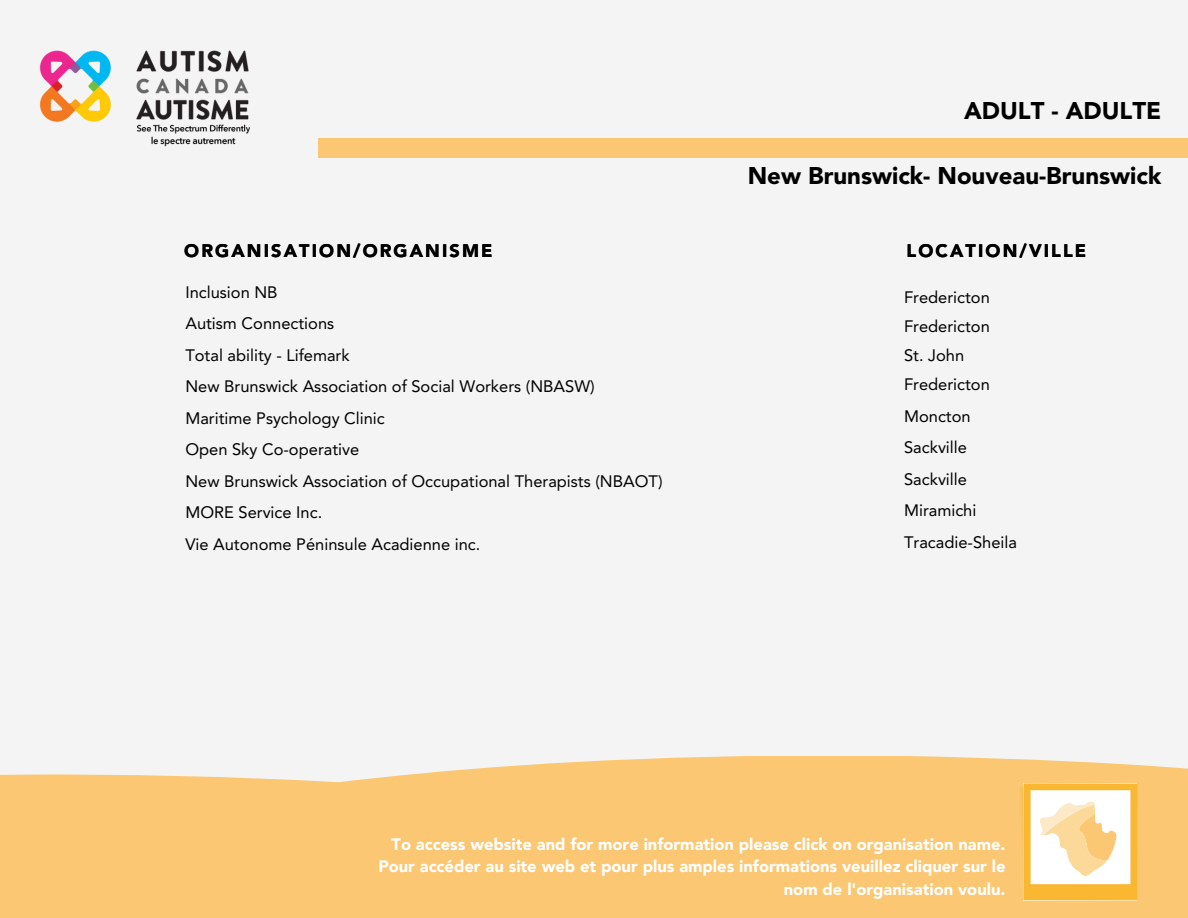
<style>
.page{position:relative;width:1188px;height:918px;background:#f4f4f4}
.page>*{position:absolute;margin:0;border:0;box-sizing:border-box;transform-origin:0 0}
.t1{font:900 24px "Avenir LT Std";color:#000}
.t2{font:900 18px "Avenir LT Std";letter-spacing:.12em;color:#000}
.t3{font:16.5px "Avenir LT Std";color:#000}
.t4{font:900 16.5px/22.5px "Avenir LT Std";color:#fff;text-align:right}
</style>
<div class="page">
<div style="left:319px;top:138px;width:869px;height:20px;background:#fbc772"></div>
<img style="left:39px;top:50px;width:211px;height:97px">
<div style="left:0;top:756px;width:1188px;height:162px;background:#fbc772"></div>
<img style="left:1020px;top:783px;width:117px;height:117px">
<svg style="left:1040px;top:802px;width:76px;height:74px"></svg>
<h1 class="t1" style="left:964px;top:100px;width:199px">ADULT - ADULTE</h1>
<h2 class="t1" style="left:748px;top:166px;width:415px">New Brunswick- Nouveau-Brunswick</h2>
<p class="t2" style="left:184px;top:243px;width:310px">ORGANISATION/ORGANISME</p>
<p class="t2" style="left:907px;top:243px;width:181px">LOCATION/VILLE</p>
<p class="t3" style="left:185px;top:285px;width:94px">Inclusion NB</p>
<p class="t3" style="left:185px;top:317px;width:150px">Autism Connections</p>
<p class="t3" style="left:185px;top:348px;width:166px">Total ability - Lifemark</p>
<p class="t3" style="left:185px;top:380px;width:411px">New Brunswick Association of Social Workers (NBASW)</p>
<p class="t3" style="left:185px;top:411px;width:201px">Maritime Psychology Clinic</p>
<p class="t3" style="left:185px;top:443px;width:175px">Open Sky Co-operative</p>
<p class="t3" style="left:185px;top:474px;width:479px">New Brunswick Association of Occupational Therapists (NBAOT)</p>
<p class="t3" style="left:185px;top:506px;width:138px">MORE Service Inc.</p>
<p class="t3" style="left:185px;top:537px;width:297px">Vie Autonome Péninsule Acadienne inc.</p>
<p class="t3" style="left:904px;top:290px;width:87px">Fredericton</p>
<p class="t3" style="left:904px;top:320px;width:87px">Fredericton</p>
<p class="t3" style="left:904px;top:349px;width:62px">St. John</p>
<p class="t3" style="left:904px;top:378px;width:87px">Fredericton</p>
<p class="t3" style="left:904px;top:410px;width:68px">Moncton</p>
<p class="t3" style="left:904px;top:441px;width:64px">Sackville</p>
<p class="t3" style="left:904px;top:473px;width:64px">Sackville</p>
<p class="t3" style="left:904px;top:504px;width:74px">Miramichi</p>
<h4 class="t3" style="left:904px;top:536px;width:114px">Tracadie-Sheila</h4>
<h3 class="t4" style="left:378px;top:834px;width:629px">To access website and for more information please click on organisation name.<br>Pour accéder au site web et pour plus amples informations veuillez cliquer sur le nom de l'organisation voulu.</h3>
</div>
